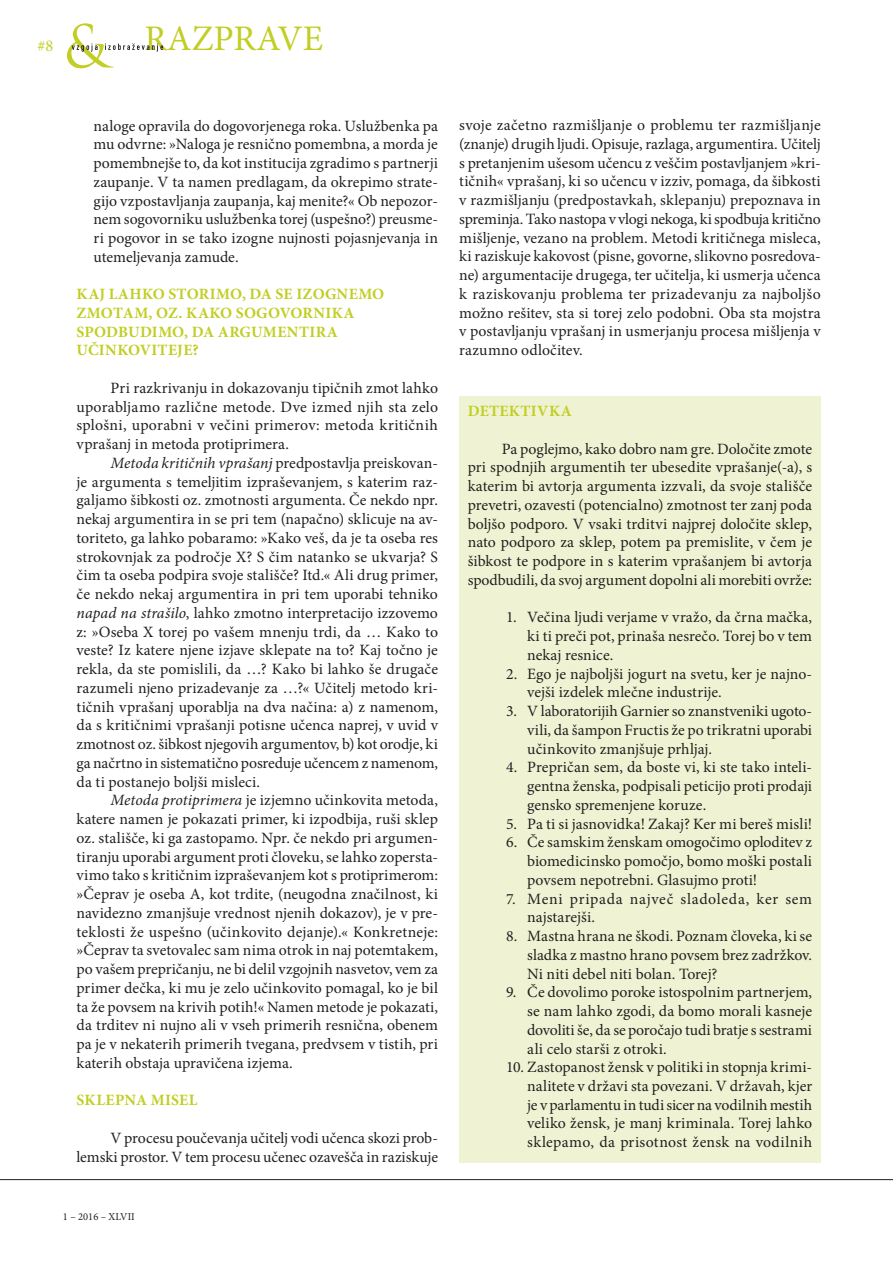
<style>
.page{position:relative;width:893px;height:1263px;background:#fff}
.page>*{position:absolute;margin:0;border:0;box-sizing:border-box;transform-origin:0 0}
.t1{font:36px "Minion Pro";color:#c1ce23}
.t2{font:16.5px "Minion Pro";color:#c1ce23}
.t3{font:15.75px/18.8px "Minion Pro";color:#231f20;text-align:justify}
.t4{font:700 15.75px/18.8px "Minion Pro";letter-spacing:.02em;color:#c1ce23}
.t5{font:15.75px/18.8px "Minion Pro";letter-spacing:.04em;color:#231f20}
.t6{font:10.5px "Minion Pro";color:#231f20}
.s1{font-style:italic}
</style>
<div class="page">
<hr style="left:0;top:1179px;width:893px;height:1px;background:#231f20">
<svg style="left:67px;top:23px;width:96px;height:45px"></svg>
<div style="left:459px;top:396px;width:362px;height:767px;background:#f0f3d3"></div>
<p class="t2" style="left:38px;top:35px;width:17px">#8</p>
<h1 class="t1" style="left:144px;top:14px;width:180px">RAZPRAVE</h1>
<p class="t3" style="left:94px;top:116px;width:346px">naloge opravila do dogovorjenega roka. Uslužbenka pa mu odvrne: »Naloga je resnično pomembna, a morda je pomembnejše to, da kot institucija zgradimo s partnerji zaupanje. V ta namen predlagam, da okrepimo strate&shy;gijo vzpostavljanja zaupanja, kaj menite?« Ob nepozor&shy;nem sogovorniku uslužbenka torej (uspešno?) preusme&shy;ri pogovor in se tako izogne nujnosti pojasnjevanja in utemeljevanja zamude.</p>
<p class="t4" style="left:77px;top:285px;width:309px">KAJ LAHKO STORIMO, DA SE IZOGNEMO<br>ZMOTAM, OZ. KAKO SOGOVORNIKA<br>SPODBUDIMO, DA ARGUMENTIRA<br>UČINKOVITEJE?</p>
<p class="t3" style="left:77px;top:379px;width:363px;text-indent:34px">Pri razkrivanju in dokazovanju tipičnih zmot lahko uporabljamo različne metode. Dve izmed njih sta zelo splošni, uporabni v večini primerov: metoda kritičnih vprašanj in metoda protiprimera.</p>
<p class="t3" style="left:77px;top:454px;width:363px;text-indent:34px"><span class="s1">Metoda kritičnih vprašanj</span> predpostavlja preiskovan&shy;je argumenta s temeljitim izpraševanjem, s katerim raz&shy;galjamo šibkosti oz. zmotnosti argumenta. Če nekdo npr. nekaj argumentira in se pri tem (napačno) sklicuje na av&shy;toriteto, ga lahko pobaramo: »Kako veš, da je ta oseba res strokovnjak za področje X? S čim natanko se ukvarja? S čim ta oseba podpira svoje stališče? Itd.« Ali drug primer, če nekdo nekaj argumentira in pri tem uporabi tehniko <span class="s1">napad na strašilo</span>, lahko zmotno interpretacijo izzovemo z: »Oseba X torej po vašem mnenju trdi, da … Kako to veste? Iz katere njene izjave sklepate na to? Kaj točno je rekla, da ste pomislili, da …? Kako bi lahko še drugače razumeli njeno prizadevanje za …?« Učitelj metodo kri&shy;tičnih vprašanj uporablja na dva načina: a) z namenom, da s kritičnimi vprašanji potisne učenca naprej, v uvid v zmotnost oz. šibkost njegovih argumentov, b) kot orodje, ki ga načrtno in sistematično posreduje učencem z namenom, da ti postanejo boljši misleci.</p>
<p class="t3" style="left:77px;top:791px;width:363px;text-indent:34px"><span class="s1">Metoda protiprimera</span> je izjemno učinkovita metoda, katere namen je pokazati primer, ki izpodbija, ruši sklep oz. stališče, ki ga zastopamo. Npr. če nekdo pri argumen&shy;tiranju uporabi argument proti človeku, se lahko zopersta&shy;vimo tako s kritičnim izpraševanjem kot s protiprimerom: »Čeprav je oseba A, kot trdite, (neugodna značilnost, ki navidezno zmanjšuje vrednost njenih dokazov), je v pre&shy;teklosti že uspešno (učinkovito dejanje).« Konkretneje: »Čeprav ta svetovalec sam nima otrok in naj potemtakem, po vašem prepričanju, ne bi delil vzgojnih nasvetov, vem za primer dečka, ki mu je zelo učinkovito pomagal, ko je bil ta že povsem na krivih potih!« Namen metode je pokazati, da trditev ni nujno ali v vseh primerih resnična, obenem pa je v nekaterih primerih tvegana, predvsem v tistih, pri katerih obstaja upravičena izjema.</p>
<p class="t4" style="left:77px;top:1091px;width:122px">SKLEPNA MISEL</p>
<p class="t3" style="left:77px;top:1128px;width:363px;text-align:right">V procesu poučevanja učitelj vodi učenca skozi prob&shy;lemski prostor. V tem procesu učenec ozavešča in raziskuje</p>
<p class="t6" style="left:63px;top:1210px;width:73px">1 – 2016 – XLVII</p>
<p class="t3" style="left:459px;top:116px;width:363px">svoje začetno razmišljanje o problemu ter razmišljanje (znanje) drugih ljudi. Opisuje, razlaga, argumentira. Učitelj s pretanjenim ušesom učencu z veščim postavljanjem »kri&shy;tičnih« vprašanj, ki so učencu v izziv, pomaga, da šibkosti v razmišljanju (predpostavkah, sklepanju) prepoznava in spreminja. Tako nastopa v vlogi nekoga, ki spodbuja kritično mišljenje, vezano na problem. Metodi kritičnega misleca, ki raziskuje kakovost (pisne, govorne, slikovno posredova&shy;ne) argumentacije drugega, ter učitelja, ki usmerja učenca k raziskovanju problema ter prizadevanju za najboljšo možno rešitev, sta si torej zelo podobni. Oba sta mojstra v postavljanju vprašanj in usmerjanju procesa mišljenja v razumno odločitev.</p>
<p class="t4" style="left:468px;top:401px;width:106px">DETEKTIVKA</p>
<p class="t3" style="left:468px;top:439px;width:346px;text-indent:34px">Pa poglejmo, kako dobro nam gre. Določite zmote pri spodnjih argumentih ter ubesedite vprašanje(-a), s katerim bi avtorja argumenta izzvali, da svoje stališče prevetri, ozavesti (potencialno) zmotnost ter zanj poda boljšo podporo. V vsaki trditvi najprej določite sklep, nato podporo za sklep, potem pa premislite, v čem je šibkost te podpore in s katerim vprašanjem bi avtorja spodbudili, da svoj argument dopolni ali morebiti ovrže:</p>
<p class="t3" style="left:527px;top:608px;width:286px;text-indent:-21px">1. Večina ljudi verjame v vražo, da črna mačka, ki ti preči pot, prinaša nesrečo. Torej bo v tem nekaj resnice.</p>
<p class="t3" style="left:527px;top:664px;width:286px;text-indent:-21px">2. Ego je najboljši jogurt na svetu, ker je najno&shy;vejši izdelek mlečne industrije.</p>
<p class="t3" style="left:527px;top:702px;width:286px;text-indent:-21px">3. V laboratorijih Garnier so znanstveniki ugoto&shy;vili, da šampon Fructis že po trikratni uporabi učinkovito zmanjšuje prhljaj.</p>
<p class="t3" style="left:527px;top:758px;width:286px;text-indent:-21px">4. Prepričan sem, da boste vi, ki ste tako inteli&shy;gentna ženska, podpisali peticijo proti prodaji gensko spremenjene koruze.</p>
<p class="t3" style="left:506px;top:814px;width:308px">5. Pa ti si jasnovidka! Zakaj? Ker mi bereš misli!</p>
<p class="t3" style="left:527px;top:833px;width:286px;text-indent:-21px">6. Če samskim ženskam omogočimo oploditev z biomedicinsko pomočjo, bomo moški postali povsem nepotrebni. Glasujmo proti!</p>
<p class="t5" style="left:527px;top:889px;width:286px;text-indent:-21px">7. Meni pripada največ sladoleda, ker sem najstarejši.</p>
<p class="t3" style="left:527px;top:927px;width:286px;text-indent:-21px">8. Mastna hrana ne škodi. Poznam človeka, ki se sladka z mastno hrano povsem brez zadržkov.<br>Ni niti debel niti bolan. Torej?</p>
<p class="t3" style="left:527px;top:983px;width:286px;text-indent:-21px">9. Če dovolimo poroke istospolnim partnerjem, se nam lahko zgodi, da bomo morali kasneje dovoliti še, da se poročajo tudi bratje s sestrami ali celo starši z otroki.</p>
<p class="t3" style="left:527px;top:1058px;width:286px;text-indent:-21px">10. Zastopanost žensk v politiki in stopnja krimi&shy;nalitete v državi sta povezani. V državah, kjer je v parlamentu in tudi sicer na vodilnih mestih veliko žensk, je manj kriminala. Torej lahko sklepamo, da prisotnost žensk na vodilnih</p>
</div>
